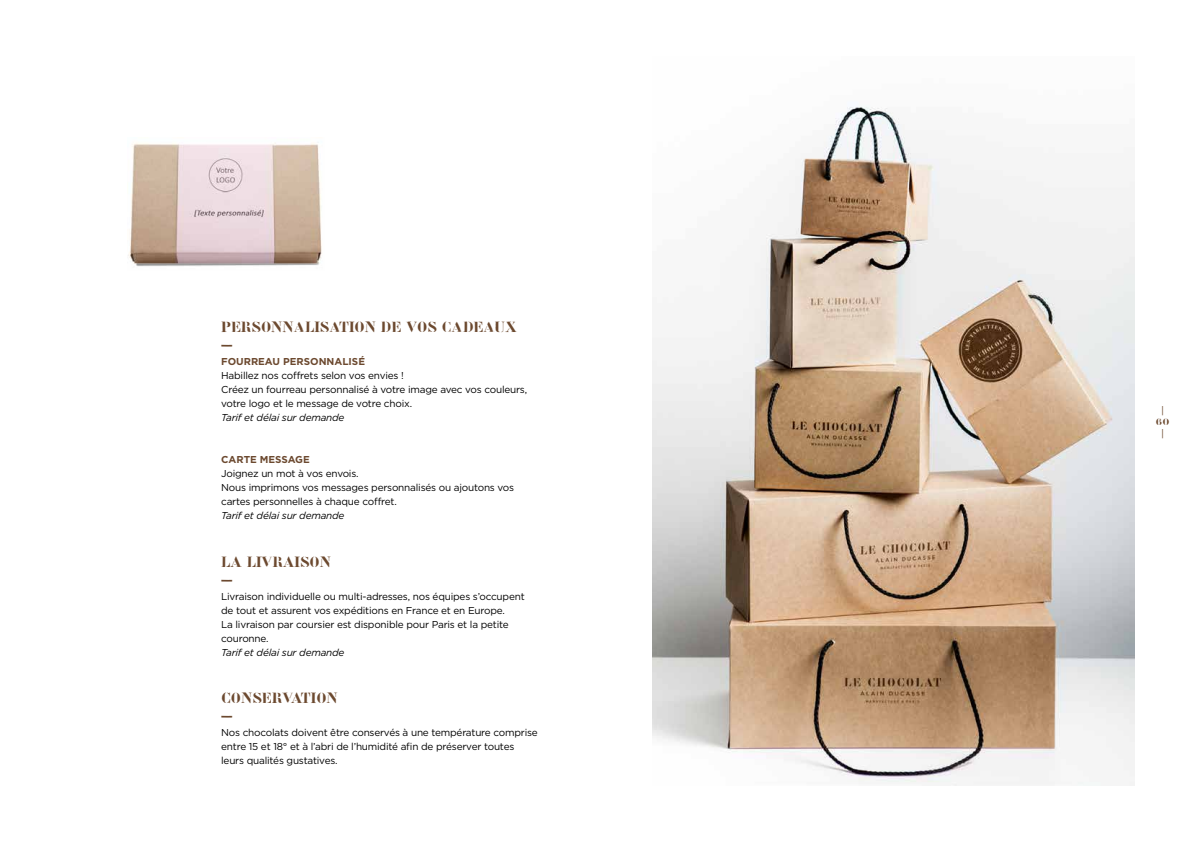
<style>
.page{position:relative;width:1191px;height:842px;background:#fff}
.page>*{position:absolute;margin:0;border:0;box-sizing:border-box;transform-origin:0 0}
.t1{font:16px/19.2px "Flightcase";color:#6c492f}
.t2{font:10px/14px "Gotham";letter-spacing:-.02em;color:#000}
.t3{font:italic 10px "Gotham";letter-spacing:-.02em;color:#000}
.t4{font:700 10px "Gotham";color:#6c492f}
.t5{font:10px "Gotham";color:#6c492f}
.t6{font:10px "Flightcase";color:#6c492f}
</style>
<div class="page">
<img style="left:128px;top:142px;width:194px;height:124px">
<img style="left:652px;top:106px;width:482px;height:679px">
<h1 class="t1" style="left:221px;top:318px;width:297px">PERSONNALISATION DE VOS CADEAUX —</h1>
<p class="t4" style="left:221px;top:355px;width:145px">FOURREAU PERSONNALISÉ</p>
<p class="t2" style="left:221px;top:369px;width:307px">Habillez nos coffrets selon vos envies !<br>Créez un fourreau personnalisé à votre image avec vos couleurs, votre logo et le message de votre choix.</p>
<p class="t3" style="left:221px;top:411px;width:125px">Tarif et délai sur demande</p>
<p class="t4" style="left:221px;top:453px;width:90px">CARTE MESSAGE</p>
<p class="t2" style="left:221px;top:467px;width:294px">Joignez un mot à vos envois.<br>Nous imprimons vos messages personnalisés ou ajoutons vos cartes personnelles à chaque coffret.</p>
<p class="t3" style="left:221px;top:509px;width:125px">Tarif et délai sur demande</p>
<h1 class="t1" style="left:221px;top:552px;width:111px">LA LIVRAISON —</h1>
<p class="t2" style="left:221px;top:589px;width:305px">Livraison individuelle ou multi-adresses, nos équipes s’occupent de tout et assurent vos expéditions en France et en Europe.<br>La livraison par coursier est disponible pour Paris et la petite couronne.</p>
<p class="t3" style="left:221px;top:646px;width:125px">Tarif et délai sur demande</p>
<h1 class="t1" style="left:221px;top:688px;width:118px">CONSERVATION —</h1>
<p class="t2" style="left:221px;top:725px;width:318px">Nos chocolats doivent être conservés à une température comprise entre 15 et 18° et à l’abri de l’humidité afin de préserver toutes leurs qualités gustatives.</p>
<p class="t5" style="left:1161px;top:404px;width:5px">|</p>
<p class="t6" style="left:1155px;top:416px;width:16px">60</p>
<p class="t5" style="left:1161px;top:427px;width:5px">|</p>
</div>
